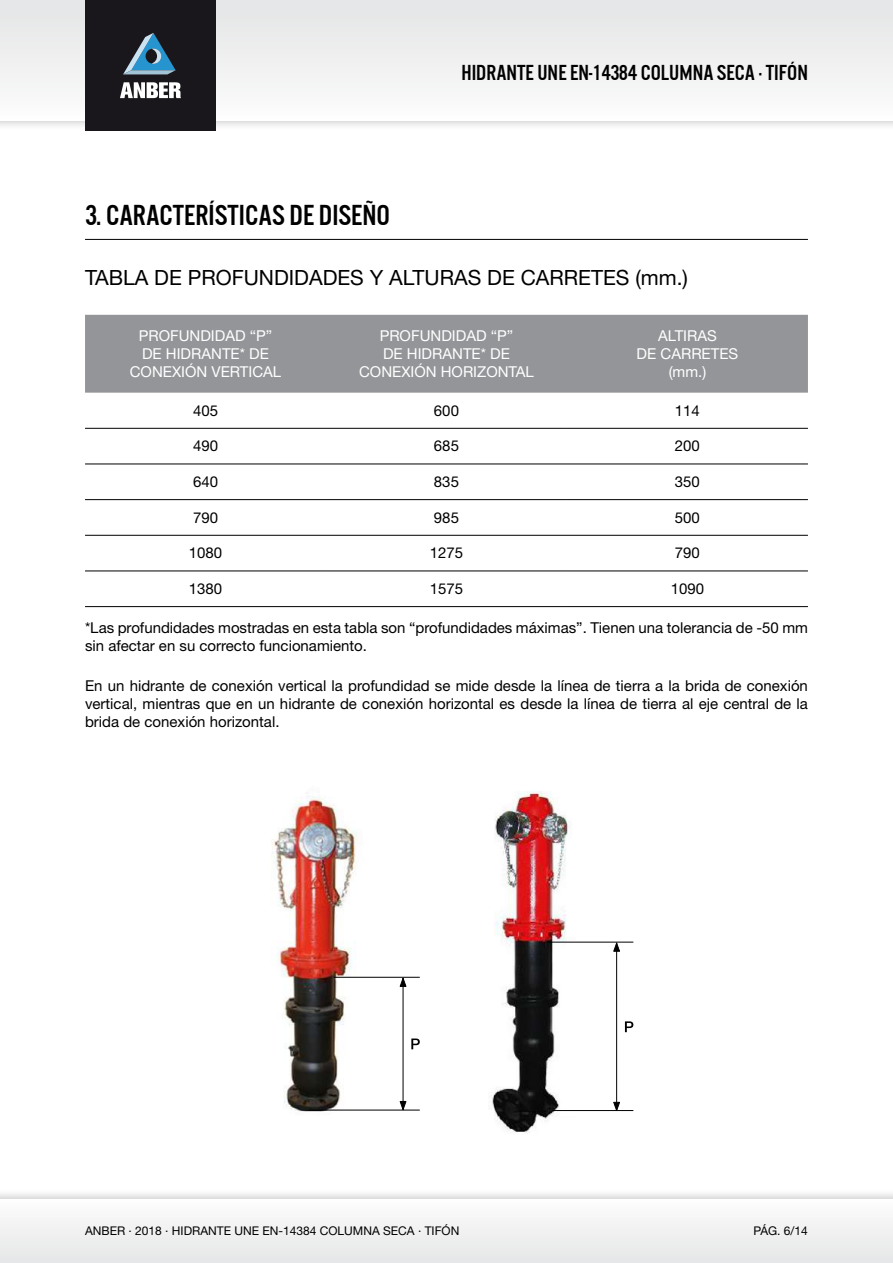
<style>
.page{position:relative;width:893px;height:1263px;background:#fff}
.page>*{position:absolute;margin:0;border:0;box-sizing:border-box;transform-origin:0 0}
.t1{font:30px "U.S.101";color:#000}
.t2{font:22.5px "U.S.101";color:#000}
.t3{font:21px "Helvetica Neue LT Std";color:#000}
.t4{font:15px/18px "Helvetica Neue LT Std";color:#000}
.t5{font:15px/18px "Helvetica Neue LT Std";color:#fff;text-align:center}
.t6{font:12px "Helvetica Neue LT Std";color:#000}
</style>
<div class="page">
<div style="left:0;top:0;width:893px;height:131px;background:#000;opacity:.2"></div>
<div style="left:0;top:0;width:893px;height:120px;background:linear-gradient(to bottom,#e3e4e5,#fcfcfc)"></div>
<div style="left:0;top:1188px;width:893px;height:75px;background:#000;opacity:.2"></div>
<div style="left:0;top:1199px;width:893px;height:64px;background:#f1f1f2"></div>
<div style="left:85px;top:0;width:131px;height:131px;background:#1a171c"></div>
<svg style="left:120px;top:82px;width:61px;height:16px"></svg>
<svg style="left:123px;top:33px;width:53px;height:41px"></svg>
<hr style="left:85px;top:239px;width:723px;height:1px;background:#000">
<div style="left:85px;top:315px;width:723px;height:78px;background:#939598"></div>
<hr style="left:85px;top:428px;width:241px;height:1px;background:#000">
<hr style="left:326px;top:428px;width:241px;height:1px;background:#000">
<hr style="left:567px;top:428px;width:241px;height:1px;background:#000">
<hr style="left:85px;top:464px;width:241px;height:1px;background:#000">
<hr style="left:326px;top:464px;width:241px;height:1px;background:#000">
<hr style="left:567px;top:464px;width:241px;height:1px;background:#000">
<hr style="left:85px;top:499px;width:241px;height:1px;background:#000">
<hr style="left:326px;top:499px;width:241px;height:1px;background:#000">
<hr style="left:567px;top:499px;width:241px;height:1px;background:#000">
<hr style="left:85px;top:535px;width:241px;height:1px;background:#000">
<hr style="left:326px;top:535px;width:241px;height:1px;background:#000">
<hr style="left:567px;top:535px;width:241px;height:1px;background:#000">
<hr style="left:85px;top:571px;width:241px;height:1px;background:#000">
<hr style="left:326px;top:571px;width:241px;height:1px;background:#000">
<hr style="left:567px;top:571px;width:241px;height:1px;background:#000">
<hr style="left:85px;top:606px;width:241px;height:1px;background:#000">
<hr style="left:326px;top:606px;width:241px;height:1px;background:#000">
<hr style="left:567px;top:606px;width:241px;height:1px;background:#000">
<img style="left:271px;top:796px;width:94px;height:316px">
<svg style="left:411px;top:1038px;width:9px;height:11px"></svg>
<hr style="left:333px;top:977px;width:87px;height:1px;background:#000">
<hr style="left:308px;top:1110px;width:112px;height:1px;background:#000">
<hr style="left:403px;top:978px;width:1px;height:132px;background:#000">
<svg style="left:399px;top:976px;width:8px;height:11px"></svg>
<svg style="left:399px;top:1100px;width:8px;height:11px"></svg>
<img style="left:491px;top:791px;width:85px;height:342px">
<svg style="left:625px;top:1021px;width:8px;height:11px"></svg>
<hr style="left:547px;top:942px;width:86px;height:1px;background:#000">
<hr style="left:552px;top:1110px;width:81px;height:1px;background:#000">
<hr style="left:616px;top:943px;width:1px;height:168px;background:#000">
<svg style="left:613px;top:941px;width:8px;height:11px"></svg>
<svg style="left:613px;top:1101px;width:8px;height:11px"></svg>
<h1 class="t1" style="left:85px;top:199px;width:307px">3. CARACTERÍSTICAS DE DISEÑO</h1>
<h2 class="t2" style="left:461px;top:60px;width:348px">HIDRANTE UNE EN-14384 COLUMNA SECA · TIFÓN</h2>
<h3 class="t3" style="left:85px;top:265px;width:604px">TABLA DE PROFUNDIDADES Y ALTURAS DE CARRETES (mm.)</h3>
<p class="t5" style="left:130px;top:326px;width:153px">PROFUNDIDAD “P”<br>DE HIDRANTE* DE<br>CONEXIÓN VERTICAL</p>
<p class="t5" style="left:359px;top:326px;width:176px">PROFUNDIDAD “P”<br>DE HIDRANTE* DE<br>CONEXIÓN HORIZONTAL</p>
<p class="t5" style="left:637px;top:326px;width:103px">ALTIRAS<br>DE CARRETES (mm.)</p>
<p class="t4" style="left:193px;top:401px;width:27px">405</p>
<p class="t4" style="left:434px;top:401px;width:27px">600</p>
<p class="t4" style="left:675px;top:401px;width:27px">114</p>
<p class="t4" style="left:193px;top:437px;width:27px">490</p>
<p class="t4" style="left:434px;top:437px;width:27px">685</p>
<p class="t4" style="left:675px;top:437px;width:27px">200</p>
<p class="t4" style="left:193px;top:473px;width:27px">640</p>
<p class="t4" style="left:434px;top:473px;width:27px">835</p>
<p class="t4" style="left:675px;top:473px;width:27px">350</p>
<p class="t4" style="left:193px;top:508px;width:27px">790</p>
<p class="t4" style="left:434px;top:508px;width:27px">985</p>
<p class="t4" style="left:675px;top:508px;width:27px">500</p>
<p class="t4" style="left:189px;top:544px;width:35px">1080</p>
<p class="t4" style="left:430px;top:544px;width:35px">1275</p>
<p class="t4" style="left:675px;top:544px;width:27px">790</p>
<p class="t4" style="left:189px;top:580px;width:35px">1380</p>
<p class="t4" style="left:430px;top:580px;width:35px">1575</p>
<p class="t4" style="left:671px;top:580px;width:35px">1090</p>
<p class="t4" style="left:85px;top:618px;width:724px">*Las profundidades mostradas en esta tabla son “profundidades máximas”. Tienen una tolerancia de -50 mm sin afectar en su correcto funcionamiento.</p>
<p class="t4" style="left:85px;top:677px;width:724px;text-align:justify">En un hidrante de conexión vertical la profundidad se mide desde la línea de tierra a la brida de conexión vertical, mientras que en un hidrante de conexión horizontal es desde la línea de tierra al eje central de la brida de conexión horizontal.</p>
<p class="t6" style="left:85px;top:1224px;width:376px">ANBER · 2018 · HIDRANTE UNE EN-14384 COLUMNA SECA · TIFÓN</p>
<p class="t6" style="left:753px;top:1224px;width:56px">PÁG. 6/14</p>
</div>
